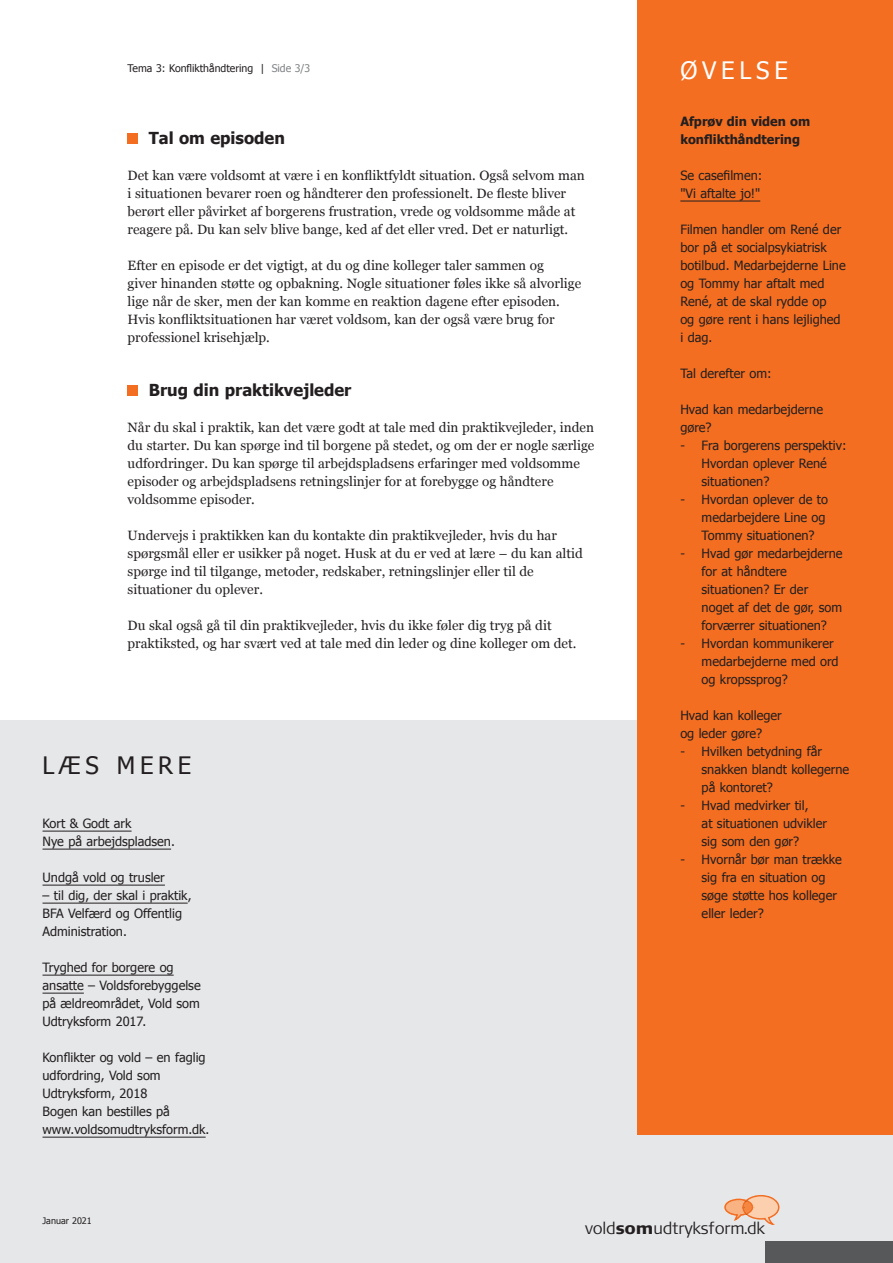
<style>
.page{position:relative;width:893px;height:1263px;background:#fff}
.page>*{position:absolute;margin:0;border:0;box-sizing:border-box;transform-origin:0 0}
.Rubrik_Lille{font:24px "Tahoma";letter-spacing:.2em;color:#231f20}
.Rubrik_Lille-2{font:24px "Tahoma";letter-spacing:.2em;color:#fff}
.Mellem{font:700 16.5px "Tahoma";color:#231f20}
.t1{font:300 16.5px "Signa Normal";letter-spacing:-.01em;color:#231f20}
.Brød{font:13.5px/18px "Georgia";color:#231f20}
.Box{font:12.75px/18px "Tahoma";color:#231f20}
.Box_Indryk{font:12.75px/18px "Tahoma";color:#231f20}
.Mellem-2{font:700 12.75px/18px "Tahoma";color:#231f20}
.Box-2{font:10.5px "Tahoma";color:#231f20}
.Note{font:9px "Tahoma";color:#231f20}
.s1{color:#808285}
.s2{font-weight:900}
</style>
<div class="page">
<div style="left:0;top:720px;width:893px;height:543px;background:#e6e7e9"></div>
<svg style="left:724px;top:1195px;width:55px;height:30px"></svg>
<div style="left:765px;top:1242px;width:128px;height:21px;background:#57585a"></div>
<div style="left:128px;top:133px;width:10px;height:11px;background:#f36e21"></div>
<div style="left:128px;top:385px;width:10px;height:11px;background:#f36e21"></div>
<div style="left:638px;top:0;width:255px;height:1134px;background:#f36e21"></div>
<hr style="left:680px;top:201px;width:80px;height:1px;background:#231f20">
<hr style="left:43px;top:831px;width:89px;height:1px;background:#231f20">
<hr style="left:43px;top:849px;width:128px;height:1px;background:#231f20">
<hr style="left:43px;top:885px;width:122px;height:1px;background:#231f20">
<hr style="left:43px;top:903px;width:145px;height:1px;background:#231f20">
<hr style="left:43px;top:975px;width:131px;height:1px;background:#231f20">
<hr style="left:43px;top:993px;width:41px;height:1px;background:#231f20">
<hr style="left:43px;top:1137px;width:163px;height:1px;background:#231f20">
<p class="Box-2" style="left:128px;top:62px;width:184px">Tema 3: Konflikthåndtering | <span class="s1">Side 3/3</span></p>
<p class="Mellem" style="left:149px;top:126px;width:138px">Tal om episoden</p>
<p class="Brød" style="left:128px;top:166px;width:459px">Det kan være voldsomt at være i en konfliktfyldt situation. Også selvom man i situationen bevarer roen og håndterer den professionelt. De fleste bliver berørt eller påvirket af borgerens frustration, vrede og voldsomme måde at reagere på. Du kan selv blive bange, ked af det eller vred. Det er naturligt.</p>
<p class="Brød" style="left:128px;top:256px;width:455px">Efter en episode er det vigtigt, at du og dine kolleger taler sammen og<br>giver hinanden støtte og opbakning. Nogle situationer føles ikke så alvorlige lige når de sker, men der kan komme en reaktion dagene efter episoden.<br>Hvis konfliktsituationen har været voldsom, kan der også være brug for professionel krisehjælp.</p>
<p class="Mellem" style="left:149px;top:378px;width:204px">Brug din praktikvejleder</p>
<p class="Brød" style="left:128px;top:418px;width:468px">Når du skal i praktik, kan det være godt at tale med din praktikvejleder, inden du starter. Du kan spørge ind til borgene på stedet, og om der er nogle særlige udfordringer. Du kan spørge til arbejdspladsens erfaringer med voldsomme episoder og arbejdspladsens retningslinjer for at forebygge og håndtere voldsomme episoder.</p>
<p class="Brød" style="left:128px;top:526px;width:457px">Undervejs i praktikken kan du kontakte din praktikvejleder, hvis du har spørgsmål eller er usikker på noget. Husk at du er ved at lære – du kan altid spørge ind til tilgange, metoder, redskaber, retningslinjer eller til de situationer du oplever.</p>
<p class="Brød" style="left:128px;top:616px;width:450px">Du skal også gå til din praktikvejleder, hvis du ikke føler dig tryg på dit praktiksted, og har svært ved at tale med din leder og dine kolleger om det.</p>
<p class="Rubrik_Lille" style="left:43px;top:750px;width:150px">LÆS MERE</p>
<p class="Box" style="left:43px;top:814px;width:134px">Kort &amp; Godt ark<br>Nye på arbejdspladsen.</p>
<p class="Box" style="left:43px;top:868px;width:124px">Undgå vold og trusler</p>
<p class="Box" style="left:43px;top:886px;width:151px">– til dig, der skal i praktik,<br>BFA Velfærd og Offentlig<br>Administration.</p>
<p class="Box" style="left:43px;top:958px;width:160px">Tryghed for borgere og ansatte – Voldsforebyggelse på ældreområdet, Vold som<br>Udtryksform 2017.</p>
<p class="Box" style="left:43px;top:1048px;width:165px">Konflikter og vold – en faglig udfordring, Vold som<br>Udtryksform, 2018</p>
<p class="Box" style="left:43px;top:1102px;width:129px">Bogen kan bestilles på</p>
<p class="Box" style="left:43px;top:1120px;width:168px">www.voldsomudtryksform.dk.</p>
<p class="Rubrik_Lille-2" style="left:680px;top:55px;width:109px">ØVELSE</p>
<p class="Mellem-2" style="left:680px;top:112px;width:131px">Afprøv din viden om konflikthåndtering</p>
<p class="Box" style="left:680px;top:166px;width:83px">Se casefilmen: "Vi aftalte jo!"</p>
<p class="Box" style="left:680px;top:220px;width:167px">Filmen handler om René der bor på et socialpsykiatrisk botilbud. Medarbejderne Line og Tommy har aftalt med<br>René, at de skal rydde op<br>og gøre rent i hans lejlighed i dag.</p>
<p class="Box" style="left:680px;top:364px;width:93px">Tal derefter om:</p>
<p class="Box" style="left:680px;top:400px;width:144px">Hvad kan medarbejderne gøre?</p>
<p class="Box_Indryk" style="left:702px;top:436px;width:146px;text-indent:-21px">- Fra borgerens perspektiv:<br>Hvordan oplever René situationen?</p>
<p class="Box_Indryk" style="left:702px;top:490px;width:128px;text-indent:-21px">- Hvordan oplever de to medarbejdere Line og<br>Tommy situationen?</p>
<p class="Box_Indryk" style="left:702px;top:544px;width:143px;text-indent:-21px">- Hvad gør medarbejderne for at håndtere situationen? Er der noget af det de gør, som forværrer situationen?</p>
<p class="Box_Indryk" style="left:702px;top:634px;width:139px;text-indent:-21px">- Hvordan kommunikerer medarbejderne med ord og kropssprog?</p>
<p class="Box" style="left:680px;top:706px;width:103px">Hvad kan kolleger og leder gøre?</p>
<p class="Box_Indryk" style="left:702px;top:742px;width:149px;text-indent:-21px">- Hvilken betydning får snakken blandt kollegerne på kontoret?</p>
<p class="Box_Indryk" style="left:702px;top:796px;width:127px;text-indent:-21px">- Hvad medvirker til,<br>at situationen udvikler sig som den gør?</p>
<p class="Box_Indryk" style="left:702px;top:850px;width:142px;text-indent:-21px">- Hvornår bør man trække sig fra en situation og søge støtte hos kolleger eller leder?</p>
<p class="Note" style="left:43px;top:1215px;width:51px">Januar 2021</p>
<p class="t1" style="left:585px;top:1218px;width:181px">vold<span class="s2">som</span>udtryksform.dk</p>
</div>
